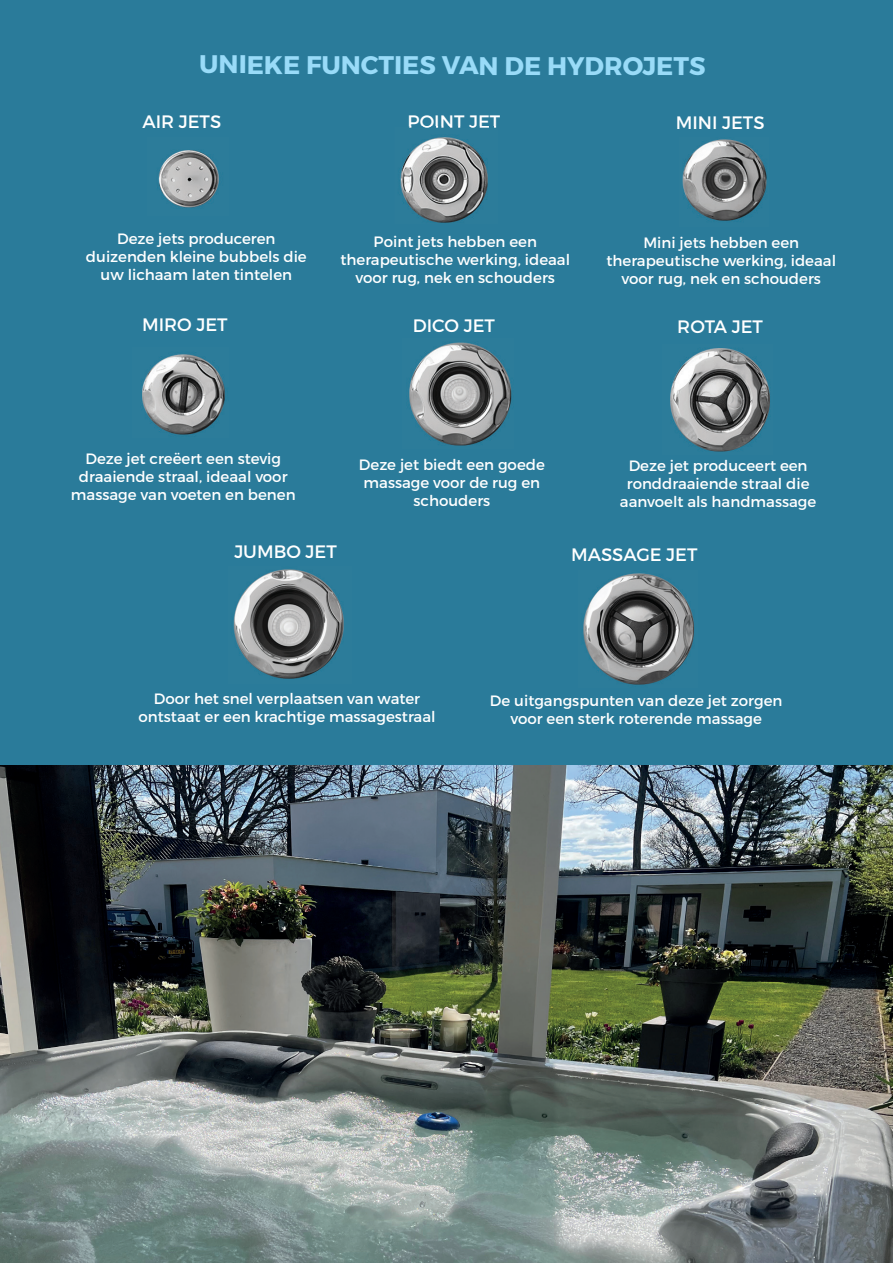
<style>
.page{position:relative;width:893px;height:1263px;background:#2a7b9a}
.page>*{position:absolute;margin:0;border:0;box-sizing:border-box;transform-origin:0 0}
.t1{font:700 25.5px "Montserrat";letter-spacing:-.005em;color:#99dbf8}
.t2{font:18px "Montserrat";color:#fff}
.t3{font:15px/18px "Montserrat";color:#fff;text-align:center}
</style>
<div class="page">
<img style="left:158px;top:150px;width:61px;height:58px">
<img style="left:400px;top:137px;width:88px;height:86px">
<img style="left:409px;top:126px;width:88px;height:2px">
<img style="left:682px;top:139px;width:85px;height:82px">
<img style="left:142px;top:354px;width:83px;height:81px">
<img style="left:409px;top:342px;width:103px;height:104px">
<img style="left:670px;top:348px;width:100px;height:104px">
<img style="left:233px;top:569px;width:111px;height:110px">
<img style="left:583px;top:573px;width:111px;height:112px">
<img style="left:0;top:765px;width:892px;height:498px">
<h1 class="t1" style="left:199px;top:49px;width:508px">UNIEKE FUNCTIES VAN DE HYDROJETS</h1>
<p class="t2" style="left:142px;top:110px;width:80px">AIR JETS</p>
<p class="t2" style="left:408px;top:110px;width:94px">POINT JET</p>
<p class="t2" style="left:676px;top:111px;width:90px">MINI JETS</p>
<p class="t3" style="left:86px;top:230px;width:222px">Deze jets produceren duizenden kleine bubbels die uw lichaam laten tintelen</p>
<p class="t3" style="left:340px;top:233px;width:231px">Point jets hebben een therapeutische werking, ideaal voor rug, nek en schouders</p>
<p class="t3" style="left:606px;top:234px;width:231px">Mini jets hebben een therapeutische werking, ideaal voor rug, nek en schouders</p>
<p class="t2" style="left:142px;top:314px;width:87px">MIRO JET</p>
<p class="t2" style="left:413px;top:315px;width:84px">DICO JET</p>
<p class="t2" style="left:677px;top:316px;width:87px">ROTA JET</p>
<p class="t3" style="left:71px;top:449px;width:226px">Deze jet creëert een stevig draaiende straal, ideaal voor massage van voeten en benen</p>
<p class="t3" style="left:359px;top:456px;width:187px">Deze jet biedt een goede massage voor de rug en schouders</p>
<p class="t3" style="left:620px;top:457px;width:198px">Deze jet produceert een ronddraaiende straal die aanvoelt als handmassage</p>
<p class="t2" style="left:234px;top:541px;width:104px">JUMBO JET</p>
<p class="t2" style="left:571px;top:544px;width:128px">MASSAGE JET</p>
<p class="t3" style="left:138px;top:689px;width:299px">Door het snel verplaatsen van water ontstaat er een krachtige massagestraal</p>
<p class="t3" style="left:490px;top:691px;width:294px">De uitgangspunten van deze jet zorgen voor een sterk roterende massage</p>
</div>
